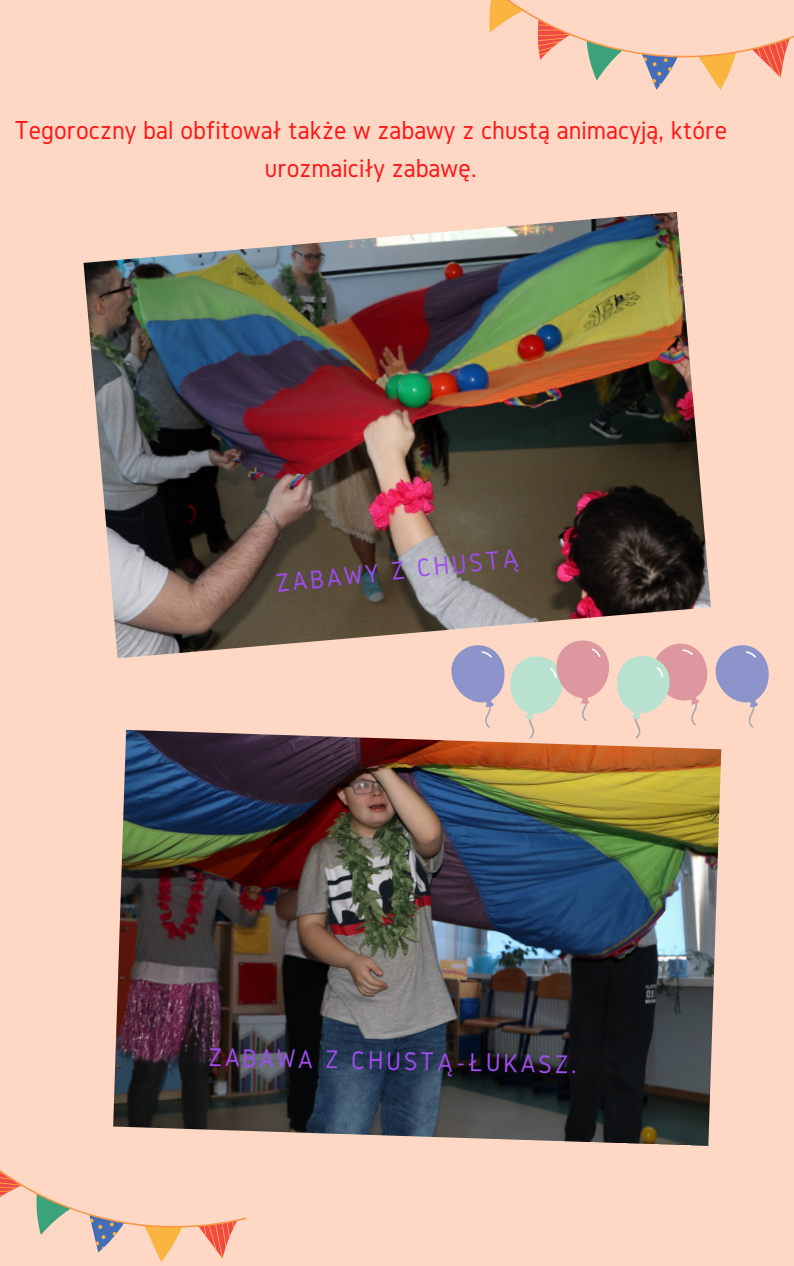
<style>
.page{position:relative;width:794px;height:1266px;background:#fff}
.page>*{position:absolute;margin:0;border:0;box-sizing:border-box;transform-origin:0 0}
.t1{font:27px/37.7px "Gidole";color:#ff1616;text-align:center}
.t2{font:26.7px "Gidole";color:#9e4def}
.t3{font:26.62px "Gidole";color:#9e4def}
</style>
<div class="page">
<div style="left:0;top:0;width:793px;height:1266px;background:#fed8c5"></div>
<img style="left:83px;top:212px;width:627px;height:446px">
<img style="left:113px;top:730px;width:608px;height:416px">
<svg style="left:451px;top:640px;width:317px;height:98px"></svg>
<svg style="left:0;top:1116px;width:247px;height:146px"></svg>
<svg style="left:489px;top:0;width:304px;height:90px"></svg>
<p class="t1" style="left:14px;top:111px;width:713px">Tegoroczny bal obfitował także w zabawy z chustą animacyją, które urozmaiciły zabawę.</p>
<p class="t3" style="left:274px;top:568px;width:245px;rotate:-6deg">ZABAWY Z CHUSTĄ</p>
<p class="t2" style="left:208px;top:1043px;width:370px;rotate:1deg">ZABAWA Z CHUSTĄ-ŁUKASZ.</p>
</div>
